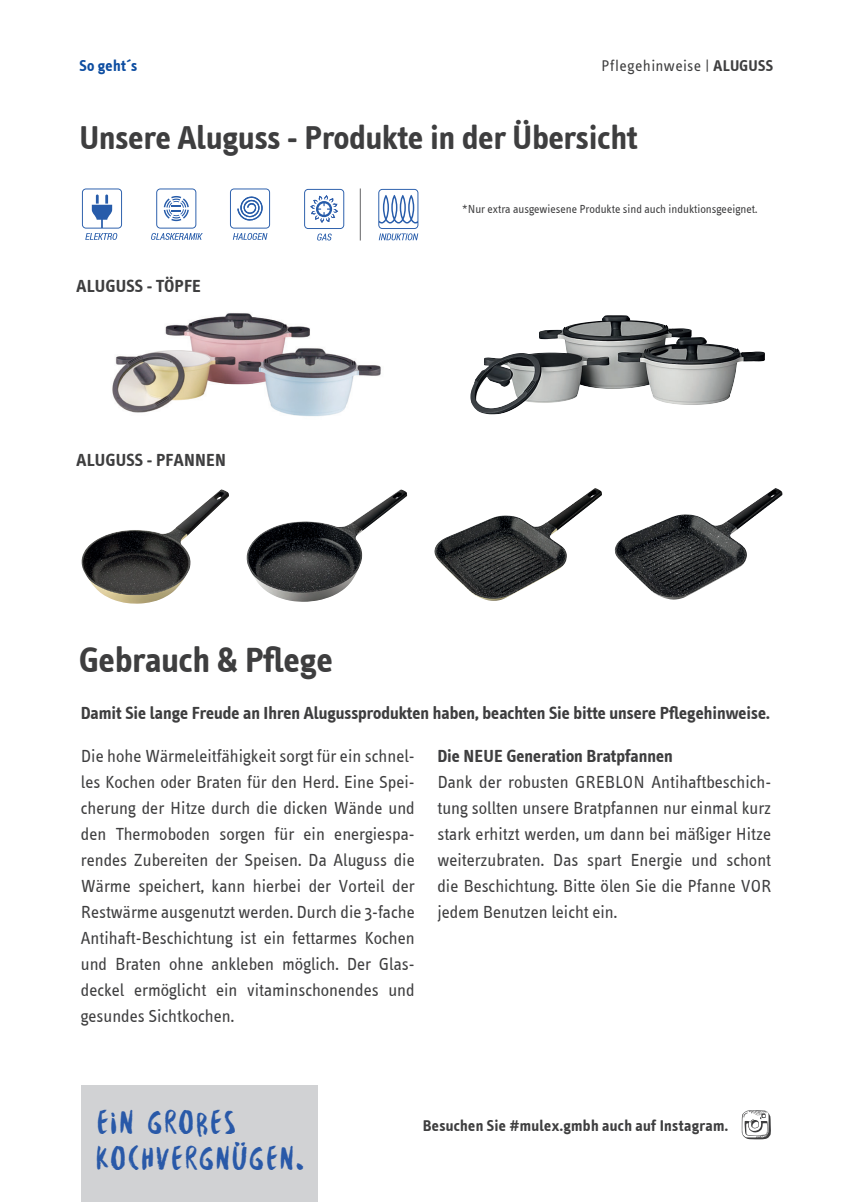
<style>
.page{position:relative;width:845px;height:1202px;background:#fff}
.page>*{position:absolute;margin:0;border:0;box-sizing:border-box;transform-origin:0 0}
.t1{font:36px/36px "Besom";letter-spacing:.02em;color:#2959a8}
.t2{font:700 36px "Info Text";color:#3e3e3f}
.t3{font:700 34px "Info Text";color:#3e3e3f}
.t4{font:18px/26px "Info Text";color:#3e3e3f;text-align:justify}
.t5{font:700 18px "Info Text";color:#3e3e3f}
.t6{font:700 16px "Info Text";letter-spacing:.02em;color:#3e3e3f}
.t7{font:16px "Info Text Regular Tf";letter-spacing:.02em;color:#3e3e3f}
.t8{font:700 16px "Info Text";letter-spacing:.02em;color:#0d4da1}
.t9{font:12px "Info Text";color:#3e3e3f}
.s1{font-family:"Info Text";font-weight:700}
</style>
<div class="page">
<div style="left:81px;top:1086px;width:236px;height:116px;background:#d1d2d4"></div>
<svg style="left:742px;top:1110px;width:29px;height:29px"></svg>
<svg style="left:378px;top:189px;width:40px;height:51px"></svg>
<svg style="left:82px;top:188px;width:40px;height:52px"></svg>
<svg style="left:151px;top:188px;width:52px;height:52px"></svg>
<svg style="left:304px;top:189px;width:40px;height:52px"></svg>
<svg style="left:230px;top:188px;width:40px;height:52px"></svg>
<hr style="left:360px;top:188px;width:1px;height:53px;background:#636366">
<img style="left:112px;top:313px;width:269px;height:103px">
<img style="left:470px;top:315px;width:295px;height:100px">
<img style="left:81px;top:489px;width:148px;height:115px">
<img style="left:246px;top:489px;width:161px;height:113px">
<img style="left:614px;top:488px;width:168px;height:112px">
<img style="left:434px;top:488px;width:168px;height:113px">
<p class="t8" style="left:79px;top:57px;width:59px">So geht´s</p>
<p class="t7" style="left:601px;top:58px;width:173px">Pflegehinweise | <span class="s1">ALUGUSS</span></p>
<h2 class="t3" style="left:79px;top:118px;width:560px">Unsere Aluguss - Produkte in der Übersicht</h2>
<p class="t5" style="left:77px;top:275px;width:126px">ALUGUSS - TÖPFE</p>
<p class="t5" style="left:77px;top:449px;width:151px">ALUGUSS - PFANNEN</p>
<h1 class="t2" style="left:79px;top:639px;width:255px">Gebrauch &amp; Pflege</h1>
<p class="t9" style="left:462px;top:202px;width:296px">*Nur extra ausgewiesene Produkte sind auch induktionsgeeignet.</p>
<p class="t5" style="left:81px;top:702px;width:690px">Damit Sie lange Freude an Ihren Alugussprodukten haben, beachten Sie bitte unsere Pflegehinweise.</p>
<p class="t4" style="left:81px;top:743px;width:335px">Die hohe Wärmeleitfähigkeit sorgt für ein schnel&shy;les Kochen oder Braten für den Herd. Eine Spei&shy;cherung der Hitze durch die dicken Wände und den Thermoboden sorgen für ein energiespa&shy;rendes Zubereiten der Speisen. Da Aluguss die Wärme speichert, kann hierbei der Vorteil der Restwärme ausgenutzt werden. Durch die 3-fache Antihaft-Beschichtung ist ein fettarmes Kochen und Braten ohne ankleben möglich. Der Glas&shy;deckel ermöglicht ein vitaminschonendes und gesundes Sichtkochen.</p>
<p class="t5" style="left:437px;top:746px;width:237px">Die NEUE Generation Bratpfannen</p>
<p class="t4" style="left:437px;top:769px;width:335px">Dank der robusten GREBLON Antihaftbeschich&shy;tung sollten unsere Bratpfannen nur einmal kurz stark erhitzt werden, um dann bei mäßiger Hitze weiterzubraten. Das spart Energie und schont die Beschichtung. Bitte ölen Sie die Pfanne VOR jedem Benutzen leicht ein.</p>
<h1 class="t1" style="left:96px;top:1103px;width:210px">EIN GROßES<br>KOCHVERGNÜGEN.</h1>
<p class="t6" style="left:423px;top:1116px;width:307px">Besuchen Sie #mulex.gmbh auch auf Instagram.</p>
</div>
